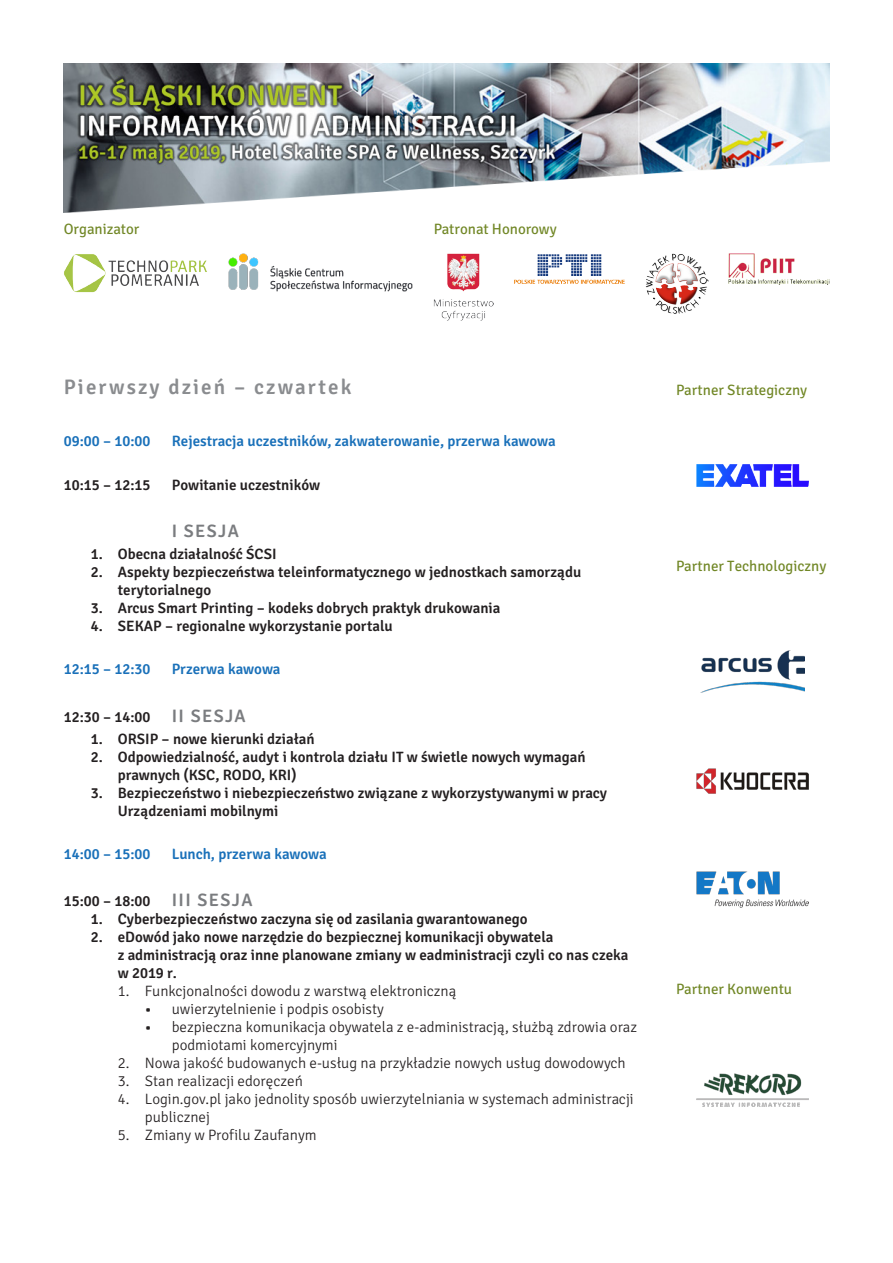
<style>
.page{position:relative;width:893px;height:1263px;background:#fff}
.page>*{position:absolute;margin:0;border:0;box-sizing:border-box;transform-origin:0 0}
.Dzień_konwentu{font:600 21px "Signika Negative";letter-spacing:.1em;color:#8a8c8f}
.Akapit_podstawowy{font:600 18px "Signika Negative";letter-spacing:.075em;color:#7a7c7f}
.Akapit_podstawowy-2{font:600 15px/18px "Signika Negative";color:#231f20}
.t1{font:300 15px/18px "Signika Negative";color:#231f20}
.Akapit_wyróżniony_ni{font:600 15px "Signika Negative";color:#1970b9}
.t2{font:15px "Signika Negative";color:#718726}
.s1{font-size:18px;color:#7a7c7f}
.s2{font-weight:600}
</style>
<div class="page">
<img style="left:64px;top:254px;width:143px;height:38px">
<img style="left:434px;top:253px;width:59px;height:68px">
<img style="left:646px;top:253px;width:63px;height:61px">
<img style="left:514px;top:254px;width:111px;height:30px">
<img style="left:728px;top:253px;width:101px;height:31px">
<img style="left:701px;top:650px;width:104px;height:42px">
<img style="left:696px;top:768px;width:113px;height:25px">
<img style="left:696px;top:871px;width:113px;height:37px">
<img style="left:64px;top:64px;width:765px;height:149px">
<img style="left:229px;top:253px;width:184px;height:38px">
<img style="left:696px;top:465px;width:113px;height:22px">
<img style="left:696px;top:1074px;width:113px;height:32px">
<p class="t2" style="left:64px;top:220px;width:77px">Organizator</p>
<p class="t2" style="left:434px;top:220px;width:124px">Patronat Honorowy</p>
<p class="Dzień_konwentu" style="left:64px;top:375px;width:289px">Pierwszy dzień – czwartek</p>
<p class="t2" style="left:676px;top:382px;width:133px">Partner Strategiczny</p>
<p class="Akapit_wyróżniony_ni" style="left:64px;top:432px;width:88px">09:00 – 10:00</p>
<p class="Akapit_wyróżniony_ni" style="left:172px;top:432px;width:386px">Rejestracja uczestników, zakwaterowanie, przerwa kawowa</p>
<p class="Akapit_podstawowy-2" style="left:64px;top:476px;width:88px">10:15 – 12:15</p>
<p class="Akapit_podstawowy-2" style="left:172px;top:476px;width:150px">Powitanie uczestników</p>
<p class="Akapit_podstawowy" style="left:172px;top:520px;width:69px">I SESJA</p>
<p class="Akapit_podstawowy-2" style="left:91px;top:545px;width:187px">1. Obecna działalność ŚCSI</p>
<p class="Akapit_podstawowy-2" style="left:118px;top:563px;width:465px;text-indent:-27px">2. Aspekty bezpieczeństwa teleinformatycznego w jednostkach samorządu terytorialnego</p>
<p class="Akapit_podstawowy-2" style="left:91px;top:599px;width:411px">3. Arcus Smart Printing – kodeks dobrych praktyk drukowania</p>
<p class="Akapit_podstawowy-2" style="left:91px;top:617px;width:303px">4. SEKAP – regionalne wykorzystanie portalu</p>
<p class="Akapit_wyróżniony_ni" style="left:64px;top:661px;width:88px">12:15 – 12:30</p>
<p class="Akapit_wyróżniony_ni" style="left:172px;top:661px;width:110px">Przerwa kawowa</p>
<p class="Akapit_podstawowy-2" style="left:64px;top:708px;width:183px">12:30 – 14:00 <span class="s1">II SESJA</span></p>
<p class="Akapit_podstawowy-2" style="left:91px;top:730px;width:225px">1. ORSIP – nowe kierunki działań</p>
<p class="Akapit_podstawowy-2" style="left:118px;top:748px;width:469px;text-indent:-27px">2. Odpowiedzialność, audyt i kontrola działu IT w świetle nowych wymagań prawnych (KSC, RODO, KRI)</p>
<p class="Akapit_podstawowy-2" style="left:118px;top:784px;width:491px;text-indent:-27px">3. Bezpieczeństwo i niebezpieczeństwo związane z wykorzystywanymi w pracy<br>Urządzeniami mobilnymi</p>
<p class="Akapit_wyróżniony_ni" style="left:64px;top:845px;width:88px">14:00 – 15:00</p>
<p class="Akapit_wyróżniony_ni" style="left:172px;top:845px;width:157px">Lunch, przerwa kawowa</p>
<p class="Akapit_podstawowy-2" style="left:64px;top:892px;width:190px">15:00 – 18:00 <span class="s1">III SESJA</span></p>
<p class="Akapit_podstawowy-2" style="left:91px;top:910px;width:438px">1. Cyberbezpieczeństwo zaczyna się od zasilania gwarantowanego</p>
<p class="Akapit_podstawowy-2" style="left:118px;top:928px;width:512px;text-indent:-27px">2. eDowód jako nowe narzędzie do bezpiecznej komunikacji obywatela<br>z administracją oraz inne planowane zmiany w eadministracji czyli co nas czeka w 2019 r.</p>
<p class="t1" style="left:118px;top:983px;width:340px">1. Funkcjonalności dowodu z warstwą elektroniczną</p>
<p class="t1" style="left:145px;top:1001px;width:241px"><span class="s2">•</span> uwierzytelnienie i podpis osobisty</p>
<p class="t1" style="left:172px;top:1019px;width:467px;text-indent:-27px"><span class="s2">•</span> bezpieczna komunikacja obywatela z e-administracją, służbą zdrowia oraz podmiotami komercyjnymi</p>
<p class="t1" style="left:118px;top:1055px;width:509px">2. Nowa jakość budowanych e-usług na przykładzie nowych usług dowodowych</p>
<p class="t1" style="left:118px;top:1073px;width:187px">3. Stan realizacji edoręczeń</p>
<p class="t1" style="left:145px;top:1091px;width:490px;text-indent:-27px">4. Login.gov.pl jako jednolity sposób uwierzytelniania w systemach administracji publicznej</p>
<p class="t1" style="left:118px;top:1127px;width:200px">5. Zmiany w Profilu Zaufanym</p>
<p class="t2" style="left:676px;top:557px;width:152px">Partner Technologiczny</p>
<p class="t2" style="left:676px;top:980px;width:117px">Partner Konwentu</p>
</div>
